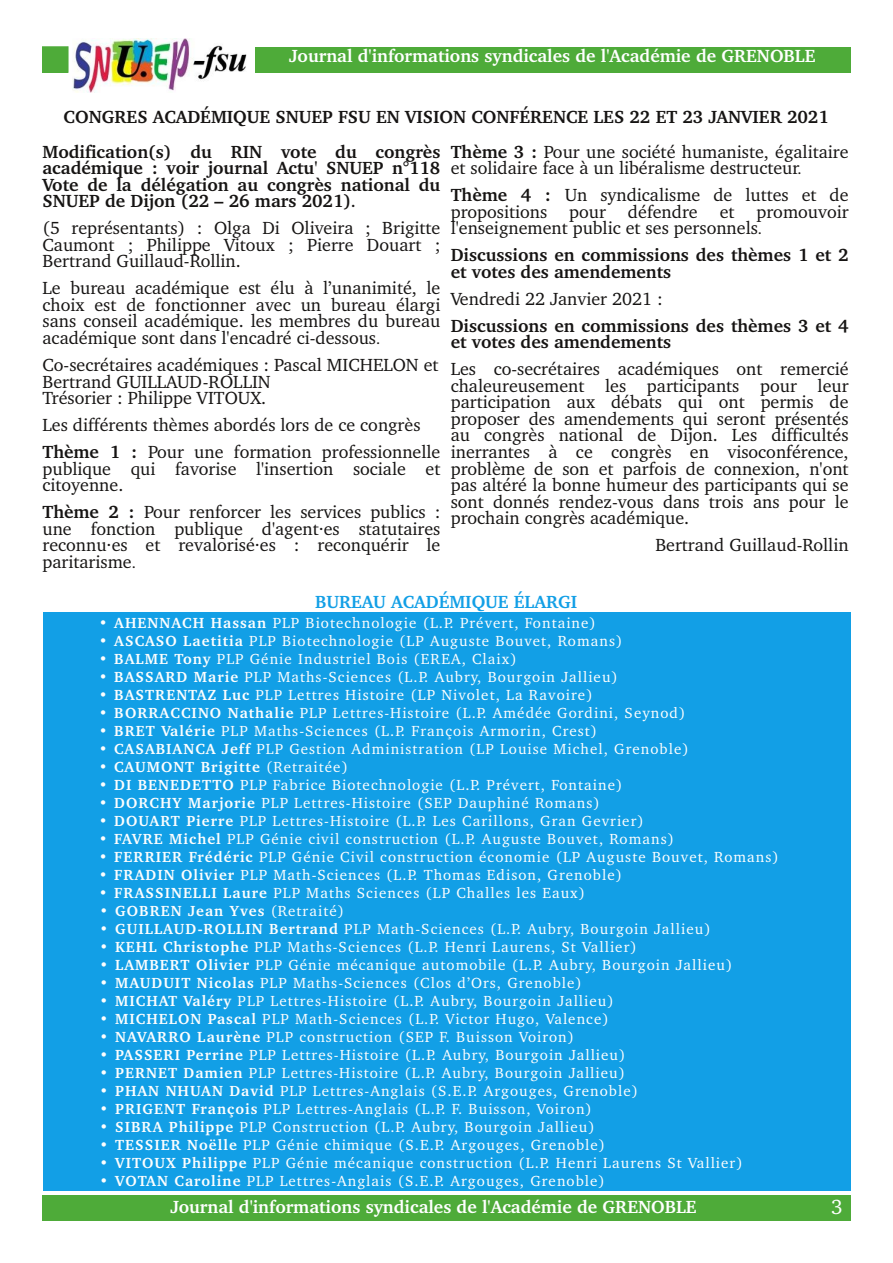
<style>
.page{position:relative;width:893px;height:1263px;background:#fff}
.page>*{position:absolute;margin:0;border:0;box-sizing:border-box;transform-origin:0 0}
.t1{font:21px "Charter BT";color:#fff}
.t2{font:18px/16.5px "Charter BT";color:#161413}
.t3{font:700 18px/16.5px "Charter BT";color:#161413}
.t4{font:700 18px "Charter BT";color:#fff}
.t5{font:700 18px "Charter BT";color:#129fe6}
.t6{font:15px "Charter BT";letter-spacing:.07em;color:#fefefe}
.t7{font:700 15px "Charter BT";letter-spacing:.07em;color:#fefefe}
.s1{font-weight:400}
.s2{font-size:15px}
.s3{font-weight:700}
</style>
<div class="page">
<div style="left:43px;top:1195px;width:782px;height:25px;background:#4eab39"></div>
<div style="left:255px;top:47px;width:595px;height:25px;background:#4eab39"></div>
<div style="left:43px;top:47px;width:25px;height:25px;background:#4eab39"></div>
<img style="left:72px;top:38px;width:175px;height:54px">
<div style="left:825px;top:1195px;width:25px;height:25px;background:#4eab39"></div>
<div style="left:43px;top:612px;width:807px;height:579px;background:#129fe6"></div>
<p class="t4" style="left:289px;top:49px;width:528px">Journal d'informations syndicales de l'Académie de GRENOBLE</p>
<p class="t3" style="left:451px;top:101px;width:399px;line-height:35px;text-indent:-387px">CONGRES ACADÉMIQUE SNUEP FSU EN VISION CONFÉRENCE LES 22 ET 23 JANVIER 2021<br>Thème 3 : <span class="s1">Pour une société humaniste, égalitaire</span></p>
<p class="t2" style="left:451px;top:156px;width:399px;line-height:27px">et solidaire face à un libéralisme destructeur<span class="s2">.<br></span><span class="s3">Thème 4 :</span> Un syndicalisme de luttes et de</p>
<p class="t2" style="left:451px;top:205px;width:399px">propositions pour défendre et promouvoir l'enseignement public et ses personnels<span class="s2">.</span></p>
<p class="t3" style="left:451px;top:248px;width:399px">Discussions en commissions des thèmes 1 et 2 et votes des amendements</p>
<p class="t2" style="left:451px;top:292px;width:214px">Vendredi 22 Janvier 2021 :</p>
<p class="t3" style="left:451px;top:319px;width:399px">Discussions en commissions des thèmes 3 et 4 et votes des amendements</p>
<p class="t2" style="left:451px;top:363px;width:399px;text-align:justify">Les co-secrétaires académiques ont remercié chaleureusement les participants pour leur participation aux débats qui ont permis de proposer des amendements qui seront présentés au congrès national de Dijon. Les difficultés inerrantes à ce congrès en visoconférence, problème de son et parfois de connexion, n'ont pas altéré la bonne humeur des participants qui se sont donnés rendez-vous dans trois ans pour le prochain congrès académique.</p>
<p class="t2" style="left:655px;top:538px;width:195px">Bertrand Guillaud-Rollin</p>
<p class="t3" style="left:43px;top:145px;width:399px;text-align:justify">Modification(s) du RIN vote du congrès académique : voir journal Actu' SNUEP n°118<br>Vote de la délégation au congrès national du SNUEP de Dijon (22 – 26 mars 2021)<span class="s2">.</span></p>
<p class="t2" style="left:43px;top:222px;width:399px;text-align:justify">(5 représentants) : Olga Di Oliveira ; Brigitte Caumont ; Philippe Vitoux ; Pierre Douart ; Bertrand Guillaud-Rollin.</p>
<p class="t2" style="left:43px;top:282px;width:399px;text-align:justify">Le bureau académique est élu à l’unanimité, le choix est de fonctionner avec un bureau élargi sans conseil académique. les membres du bureau académique sont dans l'encadré ci-dessous<span class="s2">.</span></p>
<p class="t2" style="left:43px;top:358px;width:398px">Co-secrétaires académiques : Pascal MICHELON et<br>Bertrand GUILLAUD-ROLLIN<br>Trésorier : Philippe VITOUX.</p>
<p class="t2" style="left:43px;top:413px;width:399px;line-height:27px">Les différents thèmes abordés lors de ce congrès<br><span class="s3">Thème 1 :</span> Pour une formation professionnelle</p>
<p class="t2" style="left:43px;top:462px;width:399px">publique qui favorise l'insertion sociale et citoyenne.</p>
<p class="t2" style="left:43px;top:505px;width:399px;text-align:justify"><span class="s3">Thème 2 :</span> Pour renforcer les services publics : une fonction publique d'agent∙es statutaires reconnu∙es et revalorisé∙es : reconquérir le paritarisme<span class="s2">.</span></p>
<p class="t5" style="left:315px;top:594px;width:264px">BUREAU ACADÉMIQUE ÉLARGI</p>
<p class="t6" style="left:99px;top:617px;width:498px"><span class="s3">• AHENNACH Hassan</span> PLP Biotechnologie (L.P. Prévert, Fontaine)</p>
<p class="t6" style="left:99px;top:635px;width:525px"><span class="s3">• ASCASO Laetitia</span> PLP Biotechnologie (LP Auguste Bouvet, Romans)</p>
<p class="t6" style="left:99px;top:653px;width:419px"><span class="s3">• BALME Tony</span> PLP Génie Industriel Bois (EREA, Claix)</p>
<p class="t6" style="left:99px;top:671px;width:520px"><span class="s3">• BASSARD Marie</span> PLP Maths-Sciences (L.P. Aubry, Bourgoin Jallieu)</p>
<p class="t6" style="left:99px;top:689px;width:495px"><span class="s3">• BASTRENTAZ Luc</span> PLP Lettres Histoire (LP Nivolet, La Ravoire)</p>
<p class="t6" style="left:99px;top:707px;width:588px"><span class="s3">• BORRACCINO Nathalie</span> PLP Lettres-Histoire (L.P. Amédée Gordini, Seynod)</p>
<p class="t6" style="left:99px;top:725px;width:500px"><span class="s3">• BRET Valérie</span> PLP Maths-Sciences (L.P. François Armorin, Crest)</p>
<p class="t6" style="left:99px;top:743px;width:591px"><span class="s3">• CASABIANCA Jeff</span> PLP Gestion Administration (LP Louise Michel, Grenoble)</p>
<p class="t7" style="left:99px;top:760px;width:250px">• CAUMONT Brigitte <span class="s1">(Retraitée)</span></p>
<p class="t6" style="left:99px;top:779px;width:525px"><span class="s3">• DI BENEDETTO</span> PLP Fabrice Biotechnologie (L.P. Prévert, Fontaine)</p>
<p class="t6" style="left:99px;top:797px;width:502px"><span class="s3">• DORCHY Marjorie</span> PLP Lettres-Histoire (SEP Dauphiné Romans)</p>
<p class="t6" style="left:99px;top:815px;width:546px"><span class="s3">• DOUART Pierre</span> PLP Lettres-Histoire (L.P. Les Carillons, Gran Gevrier)</p>
<p class="t6" style="left:99px;top:833px;width:576px"><span class="s3">• FAVRE Michel</span> PLP Génie civil construction (L.P. Auguste Bouvet, Romans)</p>
<p class="t6" style="left:99px;top:851px;width:681px"><span class="s3">• FERRIER Frédéric</span> PLP Génie Civil construction économie (LP Auguste Bouvet, Romans)</p>
<p class="t6" style="left:99px;top:869px;width:525px"><span class="s3">• FRADIN Olivier</span> PLP Math-Sciences (L.P. Thomas Edison, Grenoble)</p>
<p class="t6" style="left:99px;top:887px;width:488px"><span class="s3">• FRASSINELLI Laure</span> PLP Maths Sciences (LP Challes les Eaux)</p>
<p class="t7" style="left:99px;top:904px;width:246px">• GOBREN Jean Yves <span class="s1">(Retraité)</span></p>
<p class="t6" style="left:99px;top:923px;width:613px"><span class="s3">• GUILLAUD-ROLLIN Bertrand</span> PLP Math-Sciences (L.P. Aubry, Bourgoin Jallieu)</p>
<p class="t6" style="left:99px;top:941px;width:539px"><span class="s3">• KEHL Christophe</span> PLP Maths-Sciences (L.P. Henri Laurens, St Vallier)</p>
<p class="t6" style="left:99px;top:959px;width:634px"><span class="s3">• LAMBERT Olivier</span> PLP Génie mécanique automobile (L.P. Aubry, Bourgoin Jallieu)</p>
<p class="t6" style="left:99px;top:977px;width:484px"><span class="s3">• MAUDUIT Nicolas</span> PLP Maths-Sciences (Clos d’Ors, Grenoble)</p>
<p class="t6" style="left:99px;top:995px;width:516px"><span class="s3">• MICHAT Valéry</span> PLP Lettres-Histoire (L.P. Aubry, Bourgoin Jallieu)</p>
<p class="t6" style="left:99px;top:1013px;width:511px"><span class="s3">• MICHELON Pascal</span> PLP Math-Sciences (L.P. Victor Hugo, Valence)</p>
<p class="t6" style="left:99px;top:1031px;width:476px"><span class="s3">• NAVARRO Laurène</span> PLP construction (SEP F. Buisson Voiron)</p>
<p class="t6" style="left:99px;top:1049px;width:528px"><span class="s3">• PASSERI Perrine</span> PLP Lettres-Histoire (L.P. Aubry, Bourgoin Jallieu)</p>
<p class="t6" style="left:99px;top:1067px;width:527px"><span class="s3">• PERNET Damien</span> PLP Lettres-Histoire (L.P. Aubry, Bourgoin Jallieu)</p>
<p class="t6" style="left:99px;top:1085px;width:540px"><span class="s3">• PHAN NHUAN David</span> PLP Lettres-Anglais (S.E.P. Argouges, Grenoble)</p>
<p class="t6" style="left:99px;top:1103px;width:494px"><span class="s3">• PRIGENT François</span> PLP Lettres-Anglais (L.P. F. Buisson, Voiron)</p>
<p class="t6" style="left:99px;top:1121px;width:497px"><span class="s3">• SIBRA Philippe</span> PLP Construction (L.P. Aubry, Bourgoin Jallieu)</p>
<p class="t6" style="left:99px;top:1139px;width:507px"><span class="s3">• TESSIER Noëlle</span> PLP Génie chimique (S.E.P. Argouges, Grenoble)</p>
<p class="t6" style="left:99px;top:1157px;width:645px"><span class="s3">• VITOUX Philippe</span> PLP Génie mécanique construction (L.P. Henri Laurens St Vallier)</p>
<p class="t6" style="left:99px;top:1175px;width:507px"><span class="s3">• VOTAN Caroline</span> PLP Lettres-Anglais (S.E.P. Argouges, Grenoble)</p>
<p class="t4" style="left:170px;top:1199px;width:528px">Journal d'informations syndicales de l'Académie de GRENOBLE</p>
<h1 class="t1" style="left:831px;top:1198px;width:13px">3</h1>
</div>
